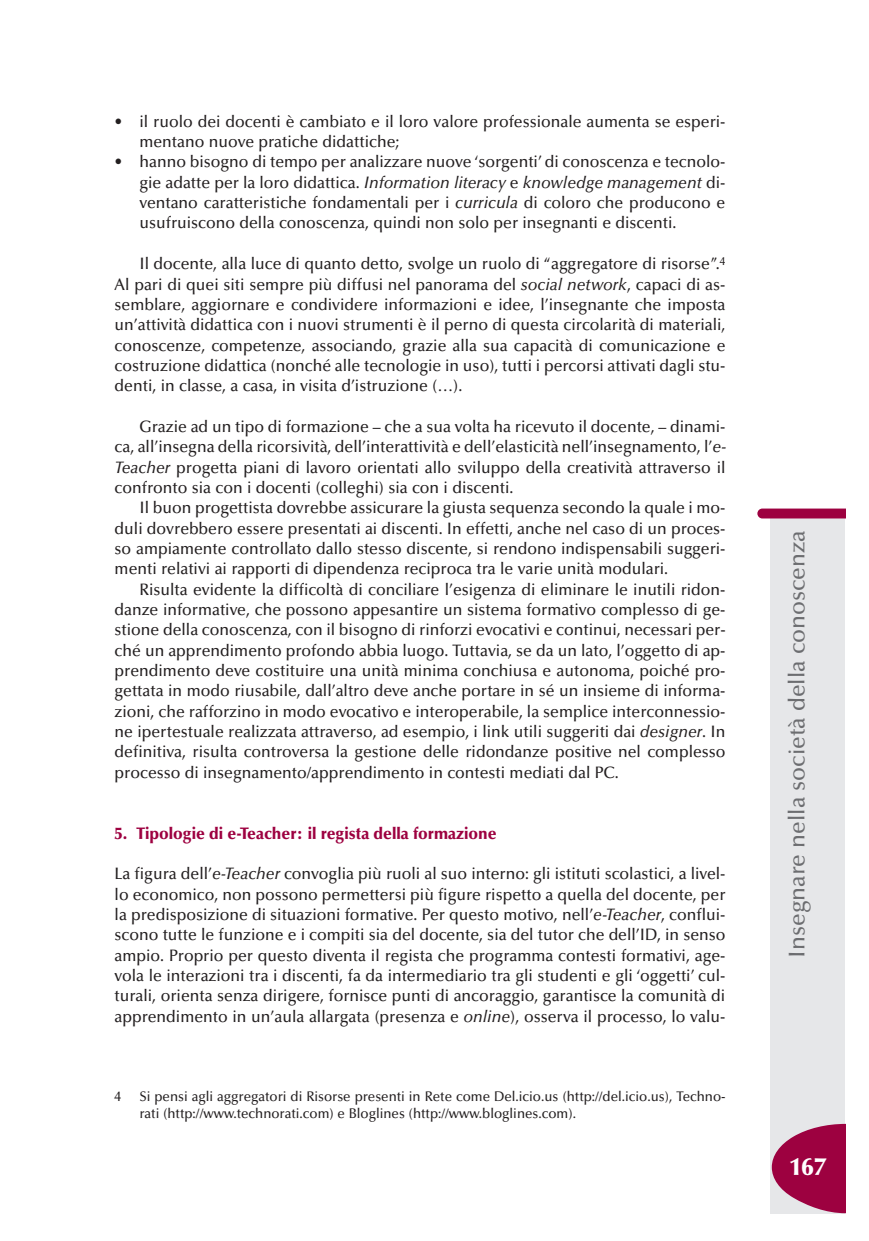
<style>
.page{position:relative;width:869px;height:1241px;background:#fff}
.page>*{position:absolute;margin:0;border:0;box-sizing:border-box;transform-origin:0 0}
.t1{font:900 24.5px "Optima";color:#fff}
.t2{font:500 22.75px "Optima";color:#6c6d70}
.t3{font:500 16.62px/20.3px "Optima";color:#231f20;text-align:justify;scale:.95 1}
.t4{font:900 16.62px "Optima";color:#9d0140;scale:.95 1}
.t5{font:500 14px/17.7px "Optima";color:#231f20;scale:.95 1}
.s1{font-style:italic}
</style>
<div class="page">
<div style="left:770px;top:516px;width:74px;height:697px;background:#e6e7e9"></div>
<div style="left:757px;top:508px;width:97px;height:10px;background:#9d0140;border-radius:5px"></div>
<svg style="left:771px;top:1123px;width:74px;height:89px"></svg>
<div style="left:845px;top:493px;width:23px;height:726px;background:#fff"></div>
<p class="t3" style="left:139px;top:113px;width:618px;text-indent:-25px">• il ruolo dei docenti è cambiato e il loro valore professionale aumenta se esperi&shy;mentano nuove pratiche didattiche;</p>
<p class="t3" style="left:139px;top:153px;width:618px;text-indent:-25px">• hanno bisogno di tempo per analizzare nuove ‘sorgenti’ di conoscenza e tecnolo&shy;gie adatte per la loro didattica. <span class="s1">Information literacy</span> e <span class="s1">knowledge management</span> di&shy;ventano caratteristiche fondamentali per i <span class="s1">curricula</span> di coloro che producono e usufruiscono della conoscenza, quindi non solo per insegnanti e discenti.</p>
<p class="t3" style="left:115px;top:255px;width:644px;text-indent:25px">Il docente, alla luce di quanto detto, svolge un ruolo di “aggregatore di risorse”.<sup>4<br></sup>Al pari di quei siti sempre più diffusi nel panorama del <span class="s1">social network</span>, capaci di as&shy;semblare, aggiornare e condividere informazioni e idee, l’insegnante che imposta un’attività didattica con i nuovi strumenti è il perno di questa circolarità di materiali, conoscenze, competenze, associando, grazie alla sua capacità di comunicazione e costruzione didattica (nonché alle tecnologie in uso), tutti i percorsi attivati dagli stu&shy;denti, in classe, a casa, in visita d’istruzione (…).</p>
<p class="t3" style="left:139px;top:418px;width:618px">Grazie ad un tipo di formazione – che a sua volta ha ricevuto il docente, – dinami-</p>
<p class="t3" style="left:115px;top:438px;width:645px">ca, all’insegna della ricorsività, dell’interattività e dell’elasticità nell’insegnamento, l’<span class="s1">e-</span></p>
<p class="t3" style="left:115px;top:458px;width:644px"><span class="s1">Teacher</span> progetta piani di lavoro orientati allo sviluppo della creatività attraverso il</p>
<p class="t3" style="left:115px;top:479px;width:421px">confronto sia con i docenti (colleghi) sia con i discenti.</p>
<p class="t3" style="left:139px;top:499px;width:618px">Il buon progettista dovrebbe assicurare la giusta sequenza secondo la quale i mo-</p>
<p class="t3" style="left:115px;top:519px;width:644px">duli dovrebbero essere presentati ai discenti. In effetti, anche nel caso di un proces-</p>
<p class="t3" style="left:115px;top:540px;width:644px">so ampiamente controllato dallo stesso discente, si rendono indispensabili suggeri-</p>
<p class="t3" style="left:115px;top:560px;width:584px">menti relativi ai rapporti di dipendenza reciproca tra le varie unità modulari.</p>
<p class="t3" style="left:139px;top:580px;width:618px">Risulta evidente la difficoltà di conciliare l’esigenza di eliminare le inutili ridon-</p>
<p class="t3" style="left:115px;top:600px;width:644px">danze informative, che possono appesantire un sistema formativo complesso di ge-</p>
<p class="t3" style="left:115px;top:621px;width:644px">stione della conoscenza, con il bisogno di rinforzi evocativi e continui, necessari per-</p>
<p class="t3" style="left:115px;top:641px;width:644px">ché un apprendimento profondo abbia luogo. Tuttavia, se da un lato, l’oggetto di ap-</p>
<p class="t3" style="left:115px;top:661px;width:644px">prendimento deve costituire una unità minima conchiusa e autonoma, poiché pro-</p>
<p class="t3" style="left:115px;top:682px;width:644px">gettata in modo riusabile, dall’altro deve anche portare in sé un insieme di informa-</p>
<p class="t3" style="left:115px;top:702px;width:644px">zioni, che rafforzino in modo evocativo e interoperabile, la semplice interconnessio-</p>
<p class="t3" style="left:115px;top:722px;width:644px">ne ipertestuale realizzata attraverso, ad esempio, i link utili suggeriti dai <span class="s1">designer</span>. In</p>
<p class="t3" style="left:115px;top:743px;width:644px">definitiva, risulta controversa la gestione delle ridondanze positive nel complesso</p>
<p class="t3" style="left:115px;top:763px;width:532px">processo di insegnamento/apprendimento in contesti mediati dal PC.</p>
<p class="t4" style="left:115px;top:826px;width:403px">5. Tipologie di e-Teacher: il regista della formazione</p>
<p class="t3" style="left:114px;top:865px;width:644px">La figura dell’<span class="s1">e-Teacher</span> convoglia più ruoli al suo interno: gli istituti scolastici, a livel&shy;lo economico, non possono permettersi più figure rispetto a quella del docente, per la predisposizione di situazioni formative. Per questo motivo, nell’<span class="s1">e-Teacher</span>, conflui&shy;scono tutte le funzione e i compiti sia del docente, sia del tutor che dell’ID, in senso ampio. Proprio per questo diventa il regista che programma contesti formativi, age&shy;vola le interazioni tra i discenti, fa da intermediario tra gli studenti e gli ‘oggetti’ cul&shy;turali, orienta senza dirigere, fornisce punti di ancoraggio, garantisce la comunità di apprendimento in un’aula allargata (presenza e <span class="s1">online</span>), osserva il processo, lo valu-</p>
<p class="t5" style="left:115px;top:1088px;width:8px">4</p>
<p class="t5" style="left:139px;top:1088px;width:618px">Si pensi agli aggregatori di Risorse presenti in Rete come Del.icio.us (http://del.icio.us), Techno&shy;rati (http://www.technorati.com) e Bloglines (http://www.bloglines.com).</p>
<p class="t2" style="left:787px;top:957px;width:428px;rotate:-90deg">Insegnare nella società della conoscenza</p>
<p class="t1" style="left:789px;top:1156px;width:38px">167</p>
</div>
